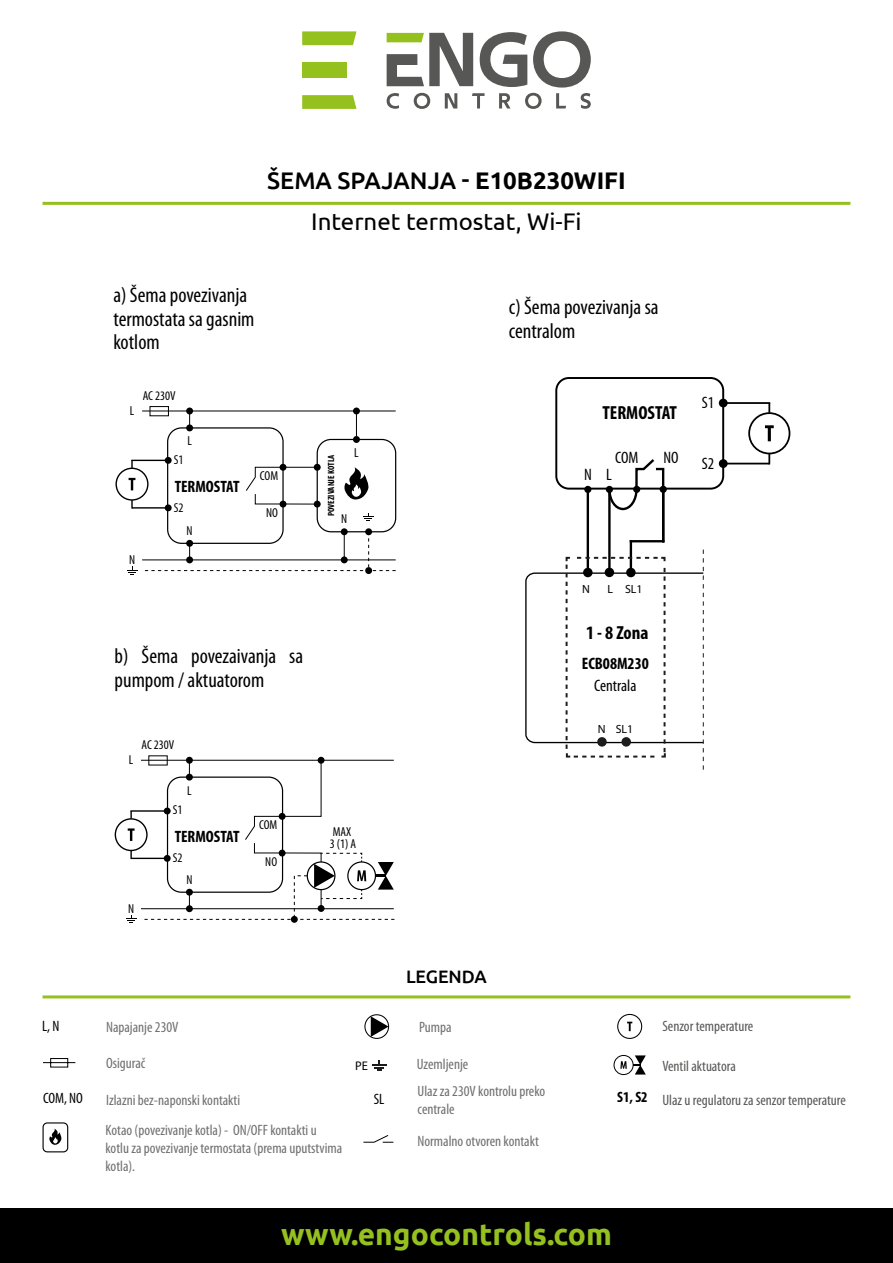
<style>
.page{position:relative;width:893px;height:1263px;background:#fff}
.page>*{position:absolute;margin:0;border:0;box-sizing:border-box;transform-origin:0 0}
.t1{font:700 30px "Ubuntu";color:#95c11f}
.t2{font:500 24px "Ubuntu";color:#000}
.t3{font:24px "Ubuntu";color:#000}
.t4{font:condensed 21.3px/23.7px "Myriad Pro";color:#000}
.t5{font:700 condensed 19.05px "Myriad Pro";color:#000}
.t6{font:500 18px "Ubuntu";color:#000}
.t7{font:condensed 16.65px "Myriad Pro";color:#000}
.t8{font:700 condensed 16.65px "Myriad Pro";color:#000}
.t9{font:700 condensed 16.5px "Myriad Pro";color:#000}
.t10{font:condensed 15px/18px "Myriad Pro";color:#706f6f}
.t11{font:condensed 15px "Myriad Pro";color:#575756}
.t12{font:condensed 15px "Myriad Pro";color:#000}
.t13{font:condensed 13.05px/11.4px "Myriad Pro";color:#000}
.t14{font:700 condensed 13.05px "Myriad Pro";color:#000}
.t15{font:12.6px "Myriad Pro";color:#000}
.t16{font:11.85px "Myriad Pro";color:#000}
.t17{font:condensed 9.75px "Myriad Pro";color:#000}
.t18{font:700 condensed 9px "Myriad Pro";color:#000}
.s1{font-weight:700}
.s2{font-size:14.7px}
</style>
<div class="page">
<svg style="left:387px;top:31px;width:204px;height:78px"></svg>
<svg style="left:302px;top:31px;width:54px;height:14px"></svg>
<svg style="left:302px;top:95px;width:54px;height:14px"></svg>
<div style="left:302px;top:62px;width:45px;height:16px;background:#95c11f"></div>
<div style="left:0;top:1209px;width:893px;height:54px;background:#000"></div>
<hr style="left:43px;top:202px;width:807px;height:3px;background:#95c11f">
<hr style="left:43px;top:995px;width:807px;height:3px;background:#95c11f">
<svg style="left:43px;top:1058px;width:33px;height:10px"></svg>
<svg style="left:363px;top:1135px;width:31px;height:8px"></svg>
<svg style="left:49px;top:1128px;width:13px;height:17px"></svg>
<div style="left:43px;top:1122px;width:25px;height:30px;border:1px solid #000;border-radius:4px"></div>
<svg style="left:372px;top:1060px;width:14px;height:11px"></svg>
<hr style="left:142px;top:411px;width:254px;height:1px;background:#000">
<div style="left:150px;top:406px;width:19px;height:10px;border:1px solid #000"></div>
<div style="left:167px;top:427px;width:117px;height:117px;border:1px solid #000;border-radius:14px"></div>
<div style="left:186px;top:407px;width:7px;height:7px;background:#000;border-radius:50%"></div>
<div style="left:280px;top:464px;width:6px;height:7px;background:#000;border-radius:50%"></div>
<div style="left:317px;top:439px;width:79px;height:93px;border:1px solid #000;border-radius:14px"></div>
<svg style="left:344px;top:467px;width:25px;height:32px"></svg>
<div style="left:314px;top:464px;width:7px;height:7px;background:#000;border-radius:50%"></div>
<div style="left:353px;top:436px;width:7px;height:7px;background:#000;border-radius:50%"></div>
<div style="left:353px;top:407px;width:7px;height:7px;background:#000;border-radius:50%"></div>
<div style="left:341px;top:528px;width:7px;height:7px;background:#000;border-radius:50%"></div>
<div style="left:365px;top:528px;width:7px;height:7px;background:#000;border-radius:50%"></div>
<div style="left:314px;top:501px;width:7px;height:6px;background:#000;border-radius:50%"></div>
<svg style="left:186px;top:411px;width:7px;height:21px"></svg>
<svg style="left:356px;top:414px;width:1px;height:22px"></svg>
<svg style="left:246px;top:466px;width:72px;height:41px"></svg>
<svg style="left:363px;top:513px;width:11px;height:8px"></svg>
<svg style="left:127px;top:532px;width:269px;height:43px"></svg>
<div style="left:165px;top:457px;width:7px;height:7px;border:2px solid #000;border-radius:50%"></div>
<div style="left:165px;top:504px;width:7px;height:7px;border:2px solid #000;border-radius:50%"></div>
<div style="left:115px;top:468px;width:34px;height:33px;border:1px solid #000;border-radius:50%"></div>
<svg style="left:129px;top:478px;width:6px;height:12px"></svg>
<hr style="left:132px;top:507px;width:36px;height:2px;background:#000">
<hr style="left:131px;top:460px;width:37px;height:1px;background:#000">
<svg style="left:131px;top:460px;width:2px;height:8px"></svg>
<svg style="left:131px;top:500px;width:2px;height:9px"></svg>
<hr style="left:141px;top:760px;width:253px;height:1px;background:#000">
<hr style="left:141px;top:908px;width:253px;height:1px;background:#000">
<div style="left:186px;top:757px;width:7px;height:7px;background:#000;border-radius:50%"></div>
<div style="left:291px;top:916px;width:7px;height:7px;background:#000;border-radius:50%"></div>
<svg style="left:126px;top:915px;width:10px;height:8px"></svg>
<svg style="left:142px;top:759px;width:252px;height:161px"></svg>
<div style="left:164px;top:855px;width:7px;height:7px;border:2px solid #000;border-radius:50%"></div>
<div style="left:115px;top:818px;width:33px;height:33px;border:1px solid #000;border-radius:50%"></div>
<svg style="left:128px;top:828px;width:7px;height:13px"></svg>
<hr style="left:131px;top:858px;width:36px;height:1px;background:#000">
<hr style="left:130px;top:810px;width:37px;height:2px;background:#000">
<svg style="left:130px;top:811px;width:2px;height:8px"></svg>
<svg style="left:130px;top:850px;width:2px;height:9px"></svg>
<div style="left:555px;top:377px;width:169px;height:113px;border:2px solid #000;border-radius:13px"></div>
<div style="left:719px;top:399px;width:9px;height:8px;border:2px solid #000;border-radius:50%"></div>
<div style="left:720px;top:460px;width:6px;height:7px;background:#000;border-radius:50%"></div>
<div style="left:719px;top:459px;width:9px;height:9px;border:2px solid #000;border-radius:50%"></div>
<div style="left:748px;top:412px;width:42px;height:42px;border:2px solid #000;border-radius:50%"></div>
<svg style="left:765px;top:425px;width:9px;height:16px"></svg>
<hr style="left:723px;top:463px;width:46px;height:1px;background:#000">
<hr style="left:723px;top:402px;width:47px;height:2px;background:#000">
<svg style="left:768px;top:404px;width:2px;height:9px"></svg>
<svg style="left:768px;top:454px;width:2px;height:10px"></svg>
<svg style="left:525px;top:457px;width:180px;height:313px"></svg>
<div style="left:364px;top:1014px;width:25px;height:25px;border:1px solid #000;border-radius:50%"></div>
<svg style="left:371px;top:1016px;width:18px;height:21px"></svg>
<div style="left:614px;top:1055px;width:20px;height:20px;border:1px solid #000;border-radius:50%"></div>
<svg style="left:620px;top:1061px;width:7px;height:8px"></svg>
<svg style="left:633px;top:1055px;width:13px;height:19px"></svg>
<div style="left:617px;top:1014px;width:25px;height:25px;border:1px solid #000;border-radius:50%"></div>
<svg style="left:627px;top:1022px;width:5px;height:9px"></svg>
<div style="left:173px;top:826px;width:68px;height:19px;background:#fff"></div>
<div style="left:586px;top:624px;width:62px;height:15px;background:#fff"></div>
<h2 class="t2" style="left:267px;top:166px;width:360px">ŠEMA SPAJANJA - <span class="s1">E10B230WIFI</span></h2>
<p class="t12" style="left:42px;top:1017px;width:19px">L, N</p>
<h2 class="t3" style="left:311px;top:207px;width:272px">Internet termostat, Wi-Fi</h2>
<h3 class="t4" style="left:113px;top:283px;width:143px">a) Šema povezivanja termostata sa gasnim kotlom</h3>
<p class="t13" style="left:130px;top:405px;width:6px">L</p>
<p class="t13" style="left:143px;top:390px;width:34px">AC 230V</p>
<p class="t13" style="left:129px;top:553px;width:8px">N</p>
<p class="t13" style="left:187px;top:435px;width:6px">L</p>
<p class="t13" style="left:174px;top:454px;width:11px">S1</p>
<p class="t13" style="left:174px;top:502px;width:11px">S2</p>
<p class="t9" style="left:175px;top:476px;width:66px">TERMOSTAT</p>
<p class="t14" style="left:181px;top:477px;width:53px">REGULATOR</p>
<p class="t13" style="left:187px;top:525px;width:8px">N</p>
<p class="t13" style="left:260px;top:470px;width:20px">COM</p>
<p class="t13" style="left:266px;top:507px;width:13px">NO</p>
<p class="t17" style="left:324px;top:519px;width:68px;rotate:-90deg">PODŁĄCZENIE KOTŁA<span class="s2">*</span></p>
<p class="t18" style="left:326px;top:516px;width:63px;rotate:-90deg">POVEZIVANJE KOTLA</p>
<p class="t13" style="left:341px;top:512px;width:8px">N</p>
<p class="t13" style="left:354px;top:447px;width:6px">L</p>
<h3 class="t4" style="left:115px;top:644px;width:190px">b) Šema povezaivanja sa pumpom / aktuatorom</h3>
<p class="t13" style="left:129px;top:754px;width:6px">L</p>
<p class="t13" style="left:142px;top:739px;width:34px">AC 230V</p>
<p class="t13" style="left:128px;top:902px;width:8px">N</p>
<p class="t13" style="left:187px;top:784px;width:6px">L</p>
<p class="t13" style="left:173px;top:804px;width:11px">S1</p>
<p class="t13" style="left:173px;top:852px;width:11px">S2</p>
<p class="t14" style="left:181px;top:826px;width:53px">REGULATOR</p>
<p class="t13" style="left:186px;top:874px;width:8px">N</p>
<p class="t9" style="left:175px;top:826px;width:66px">TERMOSTAT</p>
<p class="t13" style="left:259px;top:819px;width:20px">COM</p>
<p class="t13" style="left:265px;top:856px;width:13px">NO</p>
<p class="t13" style="left:330px;top:826px;width:28px">MAX<br>3 (1) A</p>
<h3 class="t4" style="left:509px;top:295px;width:151px">c) Šema povezivanja sa centralom</h3>
<p class="t5" style="left:602px;top:401px;width:76px">TERMOSTAT</p>
<p class="t7" style="left:615px;top:448px;width:25px">COM</p>
<p class="t7" style="left:663px;top:448px;width:17px">NO</p>
<p class="t7" style="left:584px;top:465px;width:29px">N L</p>
<p class="t16" style="left:582px;top:582px;width:9px">N</p>
<p class="t16" style="left:608px;top:582px;width:36px">L SL1</p>
<p class="t5" style="left:586px;top:620px;width:64px">1 - 8 Zona</p>
<p class="t8" style="left:582px;top:653px;width:69px">ECB08M230</p>
<p class="t7" style="left:594px;top:675px;width:44px">Centrala</p>
<p class="t16" style="left:598px;top:721px;width:37px">N SL1</p>
<p class="t7" style="left:702px;top:392px;width:14px">S1</p>
<p class="t7" style="left:702px;top:453px;width:14px">S2</p>
<p class="t10" style="left:106px;top:1018px;width:74px">Napajanje 230V</p>
<p class="t10" style="left:106px;top:1054px;width:41px">Osigurač</p>
<p class="t6" style="left:406px;top:965px;width:82px">LEGENDA</p>
<p class="t10" style="left:419px;top:1018px;width:34px">Pumpa</p>
<p class="t15" style="left:355px;top:1058px;width:14px">PE</p>
<p class="t10" style="left:417px;top:1055px;width:53px">Uzemljenje</p>
<p class="t11" style="left:662px;top:1017px;width:92px">Senzor temperature</p>
<p class="t11" style="left:662px;top:1056px;width:75px">Ventil aktuatora</p>
<p class="t10" style="left:418px;top:1081px;width:129px">Ulaz za 230V kontrolu preko centrale</p>
<p class="t12" style="left:43px;top:1089px;width:41px">COM, NO</p>
<p class="t11" style="left:617px;top:1091px;width:230px"><sup>S1,</sup> <sup>S2</sup> Ulaz u regulatoru za senzor temperature</p>
<p class="t12" style="left:374px;top:1090px;width:12px">SL</p>
<p class="t10" style="left:106px;top:1090px;width:136px">Izlazni bez-naponski kontakti</p>
<p class="t10" style="left:106px;top:1120px;width:238px">Kotao (povezivanje kotla) - ON/OFF kontakti u kotlu za povezivanje termostata (prema uputstvima kotla).</p>
<p class="t10" style="left:418px;top:1132px;width:123px">Normalno otvoren kontakt</p>
<h1 class="t1" style="left:281px;top:1216px;width:332px">www.engocontrols.com</h1>
</div>
